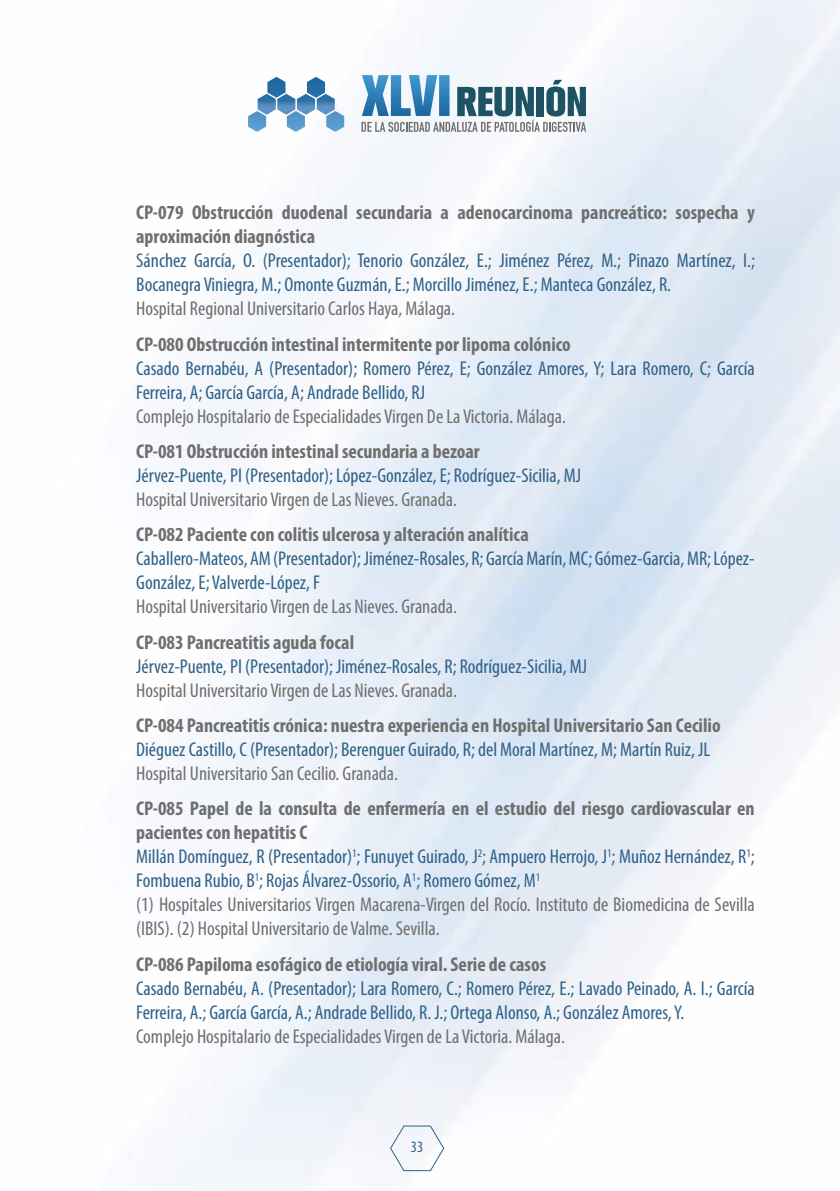
<style>
.page{position:relative;width:840px;height:1191px;background:#fff}
.page>*{position:absolute;margin:0;border:0;box-sizing:border-box;transform-origin:0 0}
.t1{font:condensed 20px/24px "Myriad Pro";color:#2f6188}
.t2{font:condensed 20px/24px "Myriad Pro";color:#706f6f}
.t3{font:700 condensed 20px/24px "Myriad Pro";color:#706f6f}
.t4{font:condensed 16px "Myriad Pro";color:#2f6188}
.s1{font-weight:700}
.s2{color:#2f6188}
</style>
<div class="page">
<svg style="left:389px;top:1125px;width:55px;height:46px"></svg>
<svg style="left:361px;top:75px;width:225px;height:57px"></svg>
<img style="left:248px;top:77px;width:96px;height:55px">
<p class="t3" style="left:136px;top:200px;width:619px">CP-079 Obstrucción duodenal secundaria a adenocarcinoma pancreático: sospecha y aproximación diagnóstica</p>
<p class="t1" style="left:136px;top:248px;width:620px">Sánchez García, O. (Presentador); Tenorio González, E.; Jiménez Pérez, M.; Pinazo Martínez, I.;<br>Bocanegra Viniegra, M.; Omonte Guzmán, E.; Morcillo Jiménez, E.; Manteca González, R.</p>
<p class="t2" style="left:136px;top:296px;width:320px">Hospital Regional Universitario Carlos Haya, Málaga.</p>
<p class="t3" style="left:136px;top:331px;width:436px">CP-080 Obstrucción intestinal intermitente por lipoma colónico</p>
<p class="t1" style="left:136px;top:356px;width:620px">Casado Bernabéu, A (Presentador); Romero Pérez, E; González Amores, Y; Lara Romero, C; García<br>Ferreira, A; García García, A; Andrade Bellido, RJ</p>
<p class="t2" style="left:136px;top:404px;width:431px">Complejo Hospitalario de Especialidades Virgen De La Victoria. Málaga.</p>
<p class="t3" style="left:136px;top:439px;width:345px">CP-081 Obstrucción intestinal secundaria a bezoar</p>
<p class="t1" style="left:136px;top:463px;width:446px">Jérvez-Puente, PI (Presentador); López-González, E; Rodríguez-Sicilia, MJ</p>
<p class="t2" style="left:136px;top:487px;width:322px">Hospital Universitario Virgen de Las Nieves. Granada.</p>
<p class="t3" style="left:136px;top:522px;width:394px">CP-082 Paciente con colitis ulcerosa y alteración analítica</p>
<p class="t1" style="left:136px;top:546px;width:619px">Caballero-Mateos, AM (Presentador); Jiménez-Rosales, R; García Marín, MC; Gómez-Garcia, MR; López-<br>González, E; Valverde-López, F</p>
<p class="t2" style="left:136px;top:594px;width:322px">Hospital Universitario Virgen de Las Nieves. Granada.</p>
<p class="t3" style="left:136px;top:629px;width:219px">CP-083 Pancreatitis aguda focal</p>
<p class="t1" style="left:136px;top:654px;width:452px">Jérvez-Puente, PI (Presentador); Jiménez-Rosales, R; Rodríguez-Sicilia, MJ</p>
<p class="t2" style="left:136px;top:678px;width:322px">Hospital Universitario Virgen de Las Nieves. Granada.</p>
<p class="t3" style="left:136px;top:713px;width:585px">CP-084 Pancreatitis crónica: nuestra experiencia en Hospital Universitario San Cecilio</p>
<p class="t1" style="left:136px;top:737px;width:575px">Diéguez Castillo, C (Presentador); Berenguer Guirado, R; del Moral Martínez, M; Martín Ruiz, JL</p>
<p class="t2" style="left:136px;top:761px;width:263px">Hospital Universitario San Cecilio. Granada.</p>
<p class="t2" style="left:136px;top:796px;width:619px"><span class="s1">CP-085 Papel de la consulta de enfermería en el estudio del riesgo cardiovascular en pacientes con hepatitis C<br></span><span class="s2">Millán Domínguez, R (Presentador)</span><sup>1</sup><span class="s2">; Funuyet Guirado, J</span><sup>2</sup><span class="s2">; Ampuero Herrojo, J</span><sup>1</sup><span class="s2">; Muñoz Hernández, R</span><sup>1</sup><span class="s2">; Fombuena Rubio, B</span><sup>1</sup><span class="s2">; Rojas Álvarez-Ossorio, A</span><sup>1</sup><span class="s2">; Romero Gómez, M</span><sup>1<br></sup>(1) Hospitales Universitarios Virgen Macarena-Virgen del Rocío. Instituto de Biomedicina de Sevilla (IBIS). (2) Hospital Universitario de Valme. Sevilla.</p>
<p class="t3" style="left:136px;top:951px;width:411px">CP-086 Papiloma esofágico de etiología viral. Serie de casos</p>
<p class="t1" style="left:136px;top:976px;width:619px">Casado Bernabéu, A. (Presentador); Lara Romero, C.; Romero Pérez, E.; Lavado Peinado, A. I.; García<br>Ferreira, A.; García García, A.; Andrade Bellido, R. J.; Ortega Alonso, A.; González Amores, Y.</p>
<p class="t2" style="left:136px;top:1024px;width:430px">Complejo Hospitalario de Especialidades Virgen de La Victoria. Málaga.</p>
<p class="t4" style="left:411px;top:1136px;width:14px">33</p>
</div>
